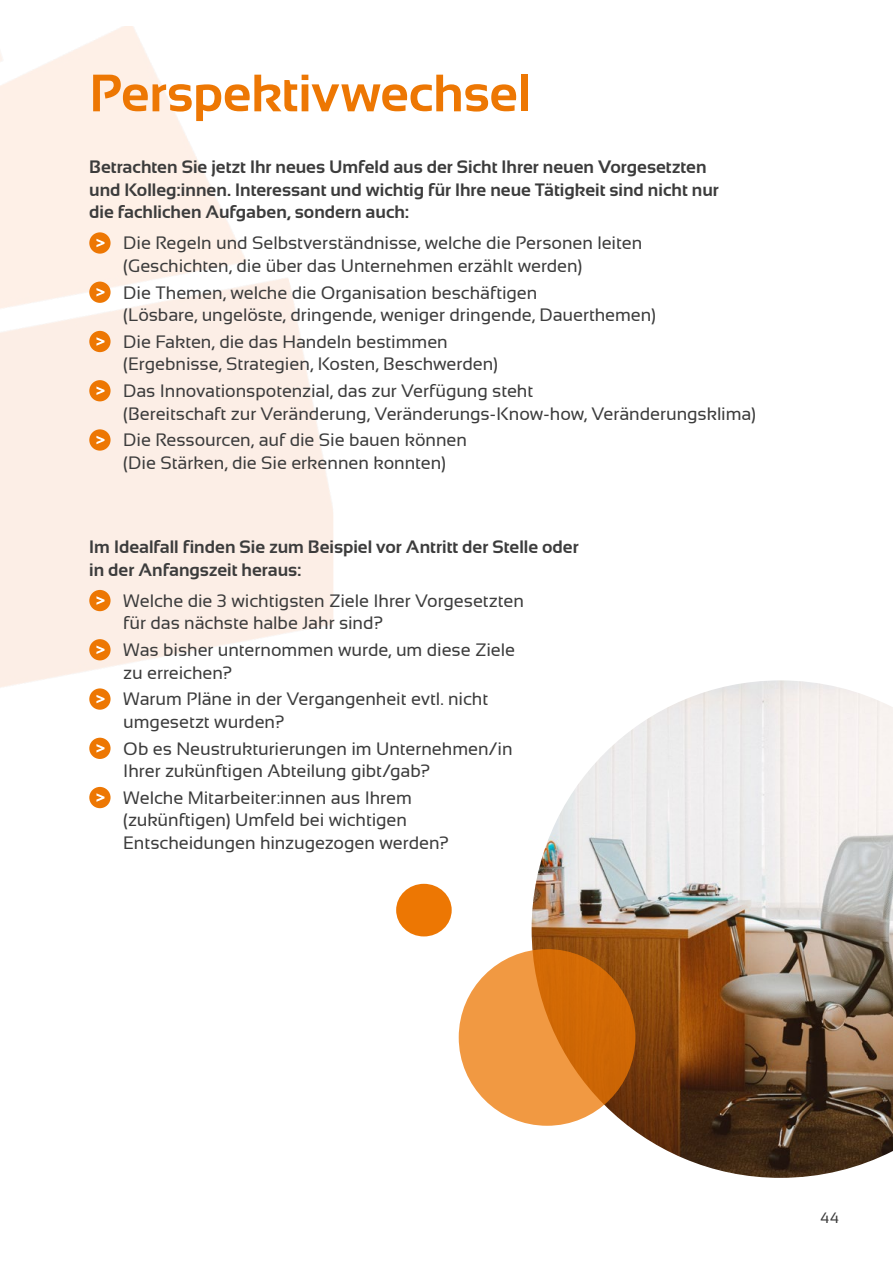
<style>
.page{position:relative;width:893px;height:1263px;background:#fff}
.page>*{position:absolute;margin:0;border:0;box-sizing:border-box;transform-origin:0 0}
.t1{font:700 52.5px "Sansation";letter-spacing:-.005em;color:#ed7703}
.t2{font:18px/22.5px "Sansation";letter-spacing:-.005em;color:#3c3c3c}
.t3{font:700 18px/22.5px "Sansation";color:#3c3c3c}
.t4{font:15px "Sansation";color:#3c3c3c}
</style>
<div class="page">
<img style="left:532px;top:680px;width:361px;height:498px">
<svg style="left:459px;top:949px;width:176px;height:177px;background:#e4852a"></svg>
<div style="left:396px;top:884px;width:56px;height:52px;background:#ed7703;border-radius:50%"></div>
<img style="left:0;top:26px;width:333px;height:663px">
<div style="left:89px;top:232px;width:22px;height:22px;background:#ed7703;border-radius:50%"></div>
<svg style="left:96px;top:239px;width:9px;height:8px"></svg>
<div style="left:89px;top:282px;width:22px;height:21px;background:#ed7703;border-radius:50%"></div>
<svg style="left:96px;top:288px;width:9px;height:8px"></svg>
<div style="left:89px;top:331px;width:22px;height:21px;background:#ed7703;border-radius:50%"></div>
<svg style="left:96px;top:337px;width:9px;height:9px"></svg>
<div style="left:89px;top:380px;width:22px;height:21px;background:#ed7703;border-radius:50%"></div>
<svg style="left:96px;top:386px;width:9px;height:9px"></svg>
<div style="left:89px;top:429px;width:22px;height:22px;background:#ed7703;border-radius:50%"></div>
<svg style="left:96px;top:436px;width:9px;height:8px"></svg>
<div style="left:89px;top:590px;width:22px;height:21px;background:#ed7703;border-radius:50%"></div>
<svg style="left:96px;top:596px;width:9px;height:9px"></svg>
<div style="left:89px;top:639px;width:22px;height:21px;background:#ed7703;border-radius:50%"></div>
<svg style="left:96px;top:645px;width:9px;height:9px"></svg>
<div style="left:89px;top:688px;width:22px;height:22px;background:#ed7703;border-radius:50%"></div>
<svg style="left:96px;top:695px;width:9px;height:8px"></svg>
<div style="left:89px;top:738px;width:22px;height:21px;background:#ed7703;border-radius:50%"></div>
<svg style="left:96px;top:744px;width:9px;height:8px"></svg>
<div style="left:89px;top:787px;width:22px;height:21px;background:#ed7703;border-radius:50%"></div>
<svg style="left:96px;top:793px;width:9px;height:9px"></svg>
<h1 class="t1" style="left:89px;top:64px;width:443px">Perspektivwechsel</h1>
<p class="t3" style="left:89px;top:156px;width:631px">Betrachten Sie jetzt Ihr neues Umfeld aus der Sicht Ihrer neuen Vorgesetzten und Kolleg:innen. Interessant und wichtig für Ihre neue Tätigkeit sind nicht nur die fachlichen Aufgaben, sondern auch:</p>
<p class="t2" style="left:123px;top:232px;width:520px">Die Regeln und Selbstverständnisse, welche die Personen leiten (Geschichten, die über das Unternehmen erzählt werden)</p>
<p class="t2" style="left:123px;top:281px;width:534px">Die Themen, welche die Organisation beschäftigen<br>(Lösbare, ungelöste, dringende, weniger dringende, Dauerthemen)</p>
<p class="t2" style="left:123px;top:330px;width:376px">Die Fakten, die das Handeln bestimmen (Ergebnisse, Strategien, Kosten, Beschwerden)</p>
<p class="t2" style="left:123px;top:380px;width:634px">Das Innovationspotenzial, das zur Verfügung steht<br>(Bereitschaft zur Veränderung, Veränderungs-Know-how, Veränderungsklima)</p>
<p class="t2" style="left:123px;top:429px;width:345px">Die Ressourcen, auf die Sie bauen können (Die Stärken, die Sie erkennen konnten)</p>
<p class="t3" style="left:89px;top:536px;width:491px">Im Idealfall finden Sie zum Beispiel vor Antritt der Stelle oder in der Anfangszeit heraus:</p>
<p class="t2" style="left:123px;top:589px;width:402px">Welche die 3 wichtigsten Ziele Ihrer Vorgesetzten für das nächste halbe Jahr sind?</p>
<p class="t2" style="left:123px;top:639px;width:393px">Was bisher unternommen wurde, um diese Ziele zu erreichen?</p>
<p class="t2" style="left:123px;top:688px;width:367px">Warum Pläne in der Vergangenheit evtl. nicht umgesetzt wurden?</p>
<p class="t2" style="left:123px;top:737px;width:391px">Ob es Neustrukturierungen im Unternehmen/in<br>Ihrer zukünftigen Abteilung gibt/gab?</p>
<p class="t2" style="left:123px;top:786px;width:327px">Welche Mitarbeiter:innen aus Ihrem (zukünftigen) Umfeld bei wichtigen<br>Entscheidungen hinzugezogen werden?</p>
<p class="t4" style="left:821px;top:1209px;width:20px">44</p>
</div>
